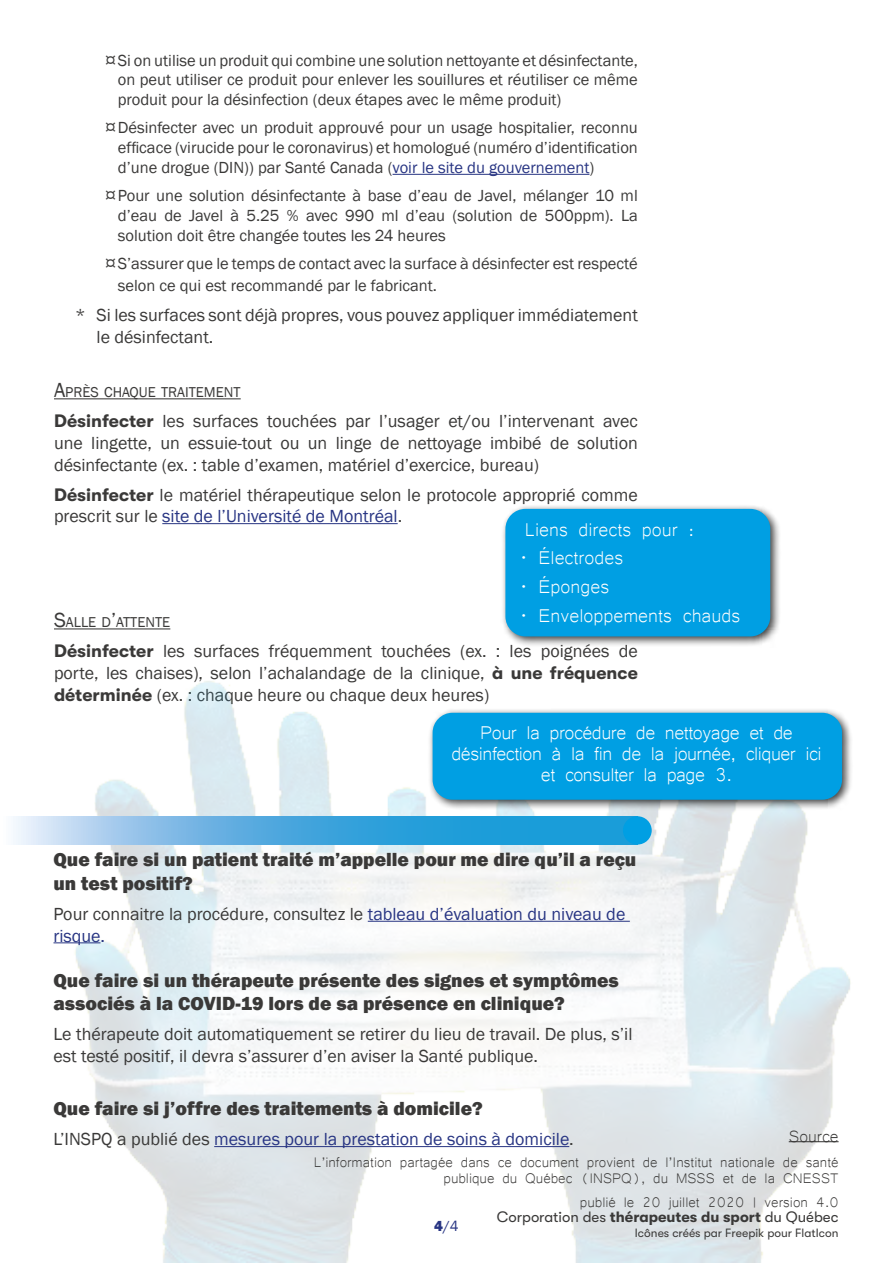
<style>
.page{position:relative;width:893px;height:1263px;background:#fff}
.page>*{position:absolute;margin:0;border:0;box-sizing:border-box;transform-origin:0 0}
.t1{font:24px/21px "Microsoft Yi Baiti";letter-spacing:-.02em;color:#fff;text-align:center}
.t2{font:24px "Microsoft Yi Baiti";color:#fff}
.t3{font:21px "Microsoft Yi Baiti";color:#3a3938}
.t4{font:800 19.5px/23.4px "Franklin Gothic";color:#3a3938}
.t5{font:18px/21.6px "Franklin Gothic";color:#3a3938}
.t6{font:18px/16.5px "Microsoft Yi Baiti";color:#3a3938;text-align:right}
.t7{font:18px "Franklin Gothic";color:#283583}
.t8{font:16.5px/19.8px "Franklin Gothic";color:#3a3938;text-align:justify}
.t9{font:15px "GT Walsheim";color:#3a3938}
.t10{font:15px "Franklin Gothic";color:#283583}
.t11{font:14.7px "Franklin Gothic";color:#3a3938}
.t12{font:12px "GT Walsheim";color:#3a3938}
.s1{color:#283583}
.s2{font-size:21px}
.s3{font-family:"GT Walsheim";font-weight:700}
.s4{color:#3a3938}
.s5{font-weight:700}
.s6{font-weight:800}
</style>
<div class="page">
<hr style="left:393px;top:174px;width:196px;height:1px;background:#283583">
<hr style="left:54px;top:398px;width:187px;height:1px;background:#3a3938">
<hr style="left:162px;top:523px;width:236px;height:1px;background:#283583">
<hr style="left:54px;top:628px;width:116px;height:1px;background:#3a3938">
<div style="left:500px;top:504px;width:281px;height:143px;background:#000;opacity:.75"></div>
<div style="left:508px;top:512px;width:259px;height:121px;background:#009fe3;border-radius:17px"></div>
<div style="left:505px;top:509px;width:265px;height:127px;border:6px solid #009fe3;border-radius:17px"></div>
<img style="left:13px;top:671px;width:838px;height:592px">
<hr style="left:368px;top:921px;width:262px;height:1px;background:#283583">
<hr style="left:53px;top:942px;width:47px;height:1px;background:#283583">
<hr style="left:214px;top:1146px;width:355px;height:1px;background:#283583">
<svg style="left:13px;top:816px;width:621px;height:28px;background:#57afe1"></svg>
<div style="left:623px;top:816px;width:29px;height:28px;background:#009fe3;border-radius:50%"></div>
<hr style="left:789px;top:1141px;width:50px;height:1px;background:#3a3938">
<div style="left:427px;top:708px;width:426px;height:103px;background:#000;opacity:.75"></div>
<div style="left:436px;top:716px;width:403px;height:81px;background:#009fe3;border-radius:17px"></div>
<div style="left:433px;top:713px;width:409px;height:87px;border:6px solid #009fe3;border-radius:17px"></div>
<p class="t8" style="left:118px;top:51px;width:522px;text-indent:-13px">¤Si on utilise un produit qui combine une solution nettoyante et désinfectante, on peut utiliser ce produit pour enlever les souillures et réutiliser ce même produit pour la désinfection (deux étapes avec le même produit)</p>
<p class="t8" style="left:118px;top:118px;width:522px;text-indent:-13px">¤Désinfecter avec un produit approuvé pour un usage hospitalier, reconnu efficace (virucide pour le coronavirus) et homologué (numéro d’identification d’une drogue (DIN)) par Santé Canada (<span class="s1">voir le site du gouvernement</span>)</p>
<p class="t8" style="left:118px;top:186px;width:522px;text-indent:-13px">¤Pour une solution désinfectante à base d’eau de Javel, mélanger 10 ml d’eau de Javel à 5.25 % avec 990 ml d’eau (solution de 500ppm). La solution doit être changée toutes les 24 heures</p>
<p class="t8" style="left:118px;top:253px;width:522px;line-height:21.6px;text-indent:-13px">¤S’assurer que le temps de contact avec la surface à désinfecter est respecté selon ce qui est recommandé par le fabricant.</p>
<p class="t5" style="left:97px;top:305px;width:543px;text-indent:-21px">* Si les surfaces sont déjà propres, vous pouvez appliquer immédiatement le désinfectant.</p>
<p class="t11" style="left:54px;top:383px;width:188px"><span class="s2">A</span>PRÈS CHAQUE TRAITEMENT</p>
<p class="t5" style="left:54px;top:411px;width:585px;text-align:justify"><span class="s3">Désinfecter</span> les surfaces touchées par l’usager et/ou l’intervenant avec une lingette, un essuie-tout ou un linge de nettoyage imbibé de solution désinfectante (ex. : table d’examen, matériel d’exercice, bureau)</p>
<p class="t5" style="left:54px;top:484px;width:585px"><span class="s3">Désinfecter</span> le matériel thérapeutique selon le protocole approprié comme prescrit sur le <span class="s1">site de l’Université de Montréal</span>.</p>
<h1 class="t2" style="left:525px;top:515px;width:171px">Liens directs pour :</h1>
<h1 class="t2" style="left:521px;top:544px;width:103px">• Électrodes</h1>
<h1 class="t2" style="left:521px;top:573px;width:89px">• Éponges</h1>
<h1 class="t2" style="left:521px;top:601px;width:221px">• Enveloppements chauds</h1>
<p class="t11" style="left:54px;top:613px;width:118px"><span class="s2">S</span>ALLE D<span class="s2">’</span>ATTENTE</p>
<p class="t5" style="left:54px;top:641px;width:585px;text-align:justify"><span class="s3">Désinfecter</span> les surfaces fréquemment touchées (ex. : les poignées de porte, les chaises), selon l’achalandage de la clinique, <span class="s3">à une fréquence déterminée</span> (ex. : chaque heure ou chaque deux heures)</p>
<h1 class="t1" style="left:451px;top:721px;width:372px">Pour la procédure de nettoyage et de désinfection à la fin de la journée, cliquer ici et consulter la page 3.</h1>
<p class="t4" style="left:53px;top:848px;width:584px">Que faire si un patient traité m’appelle pour me dire qu’il a reçu un test positif?</p>
<p class="t5" style="left:53px;top:903px;width:573px">Pour connaitre la procédure, consultez le <span class="s1">tableau d’évaluation du niveau de risque.</span></p>
<p class="t4" style="left:53px;top:968px;width:567px">Que faire si un thérapeute présente des signes et symptômes associés à la COVID-19 lors de sa présence en clinique?</p>
<p class="t5" style="left:53px;top:1023px;width:580px">Le thérapeute doit automatiquement se retirer du lieu de travail. De plus, s’il est testé positif, il devra s’assurer d’en aviser la Santé publique.</p>
<p class="t4" style="left:53px;top:1097px;width:431px">Que faire si j’offre des traitements à domicile?</p>
<p class="t7" style="left:53px;top:1128px;width:522px"><span class="s4">L’INSPQ a publié des</span> mesures pour la prestation de soins à domicile<span class="s4">.</span></p>
<p class="t3" style="left:789px;top:1124px;width:51px">Source</p>
<p class="t6" style="left:314px;top:1152px;width:526px">L’information partagée dans ce document provient de l’Institut nationale de santé publique du Québec (INSPQ), du MSSS et de la CNESST</p>
<p class="t6" style="left:580px;top:1192px;width:260px">publié le 20 juillet 2020 | version 4.0</p>
<p class="t9" style="left:497px;top:1208px;width:343px">Corporation des <span class="s5">thérapeutes du sport</span> du Québec</p>
<p class="t12" style="left:635px;top:1226px;width:205px">Icônes créés par Freepik pour FlatIcon</p>
<p class="t10" style="left:434px;top:1217px;width:26px"><span class="s6">4</span>/4</p>
</div>
